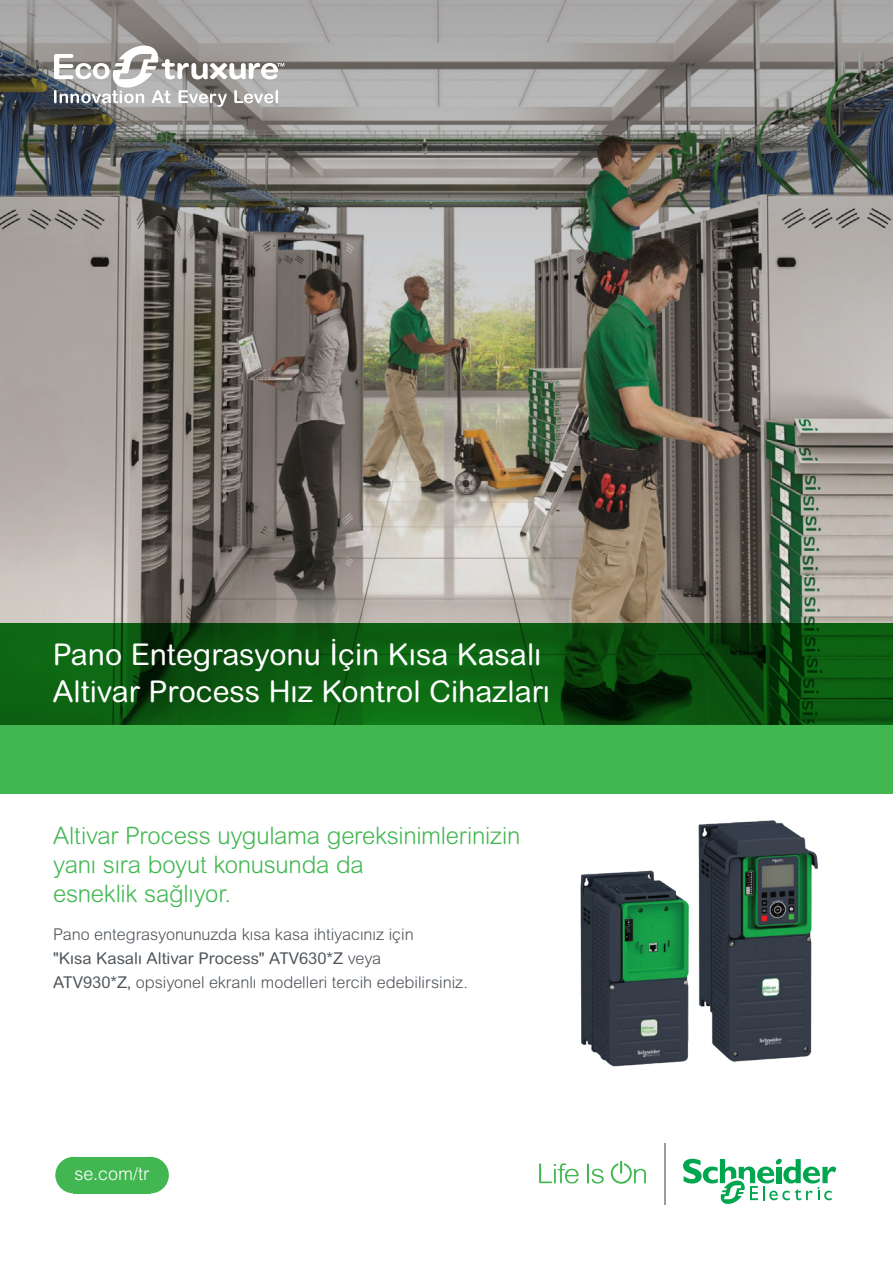
<style>
.page{position:relative;width:893px;height:1263px;background:#fff}
.page>*{position:absolute;margin:0;border:0;box-sizing:border-box;transform-origin:0 0}
.t1{font:30px/36.6px "Arial Rounded MT Pro";color:#fff}
.t2{font:300 24px/28.8px "Arial Rounded MT Pro";letter-spacing:-.01em;color:#42b751}
.t3{font:300 18px "Arial MT Pro";color:#fff}
.t4{font:300 16.2px/23.7px "Arial Rounded MT Pro";color:#4d545a}
.s1{font-weight:400}
</style>
<div class="page">
<img style="left:0;top:0;width:893px;height:624px">
<div style="left:0;top:725px;width:893px;height:68px;background:#42b751"></div>
<svg style="left:0;top:624px;width:893px;height:101px;background:#0a540f"></svg>
<img style="left:580px;top:870px;width:109px;height:197px">
<img style="left:698px;top:820px;width:120px;height:242px">
<svg style="left:539px;top:1163px;width:40px;height:20px"></svg>
<svg style="left:587px;top:1163px;width:17px;height:20px"></svg>
<svg style="left:611px;top:1161px;width:35px;height:23px"></svg>
<svg style="left:683px;top:1158px;width:153px;height:46px"></svg>
<hr style="left:664px;top:1143px;width:1px;height:61px;background:#959ea4">
<div style="left:74px;top:1157px;width:77px;height:36px;background:#42b751"></div>
<div style="left:55px;top:1157px;width:37px;height:36px;background:#42b751;border-radius:50%"></div>
<div style="left:132px;top:1157px;width:37px;height:36px;background:#42b751;border-radius:50%"></div>
<svg style="left:54px;top:43px;width:230px;height:64px"></svg>
<h1 class="t1" style="left:53px;top:637px;width:499px">Pano Entegrasyonu İçin Kısa Kasalı<br>Altivar Process Hız Kontrol Cihazları</h1>
<h2 class="t2" style="left:53px;top:822px;width:469px">Altivar Process uygulama gereksinimlerinizin yanı sıra boyut konusunda da<br>esneklik sağlıyor.</h2>
<p class="t4" style="left:53px;top:923px;width:416px">Pano entegrasyonunuzda kısa kasa ihtiyacınız için<br><span class="s1">"Kısa Kasalı Altivar Process" ATV630*Z</span> veya<br><span class="s1">ATV930*Z,</span> opsiyonel ekranlı modelleri tercih edebilirsiniz.</p>
<p class="t3" style="left:75px;top:1163px;width:76px">se.com/tr</p>
</div>
